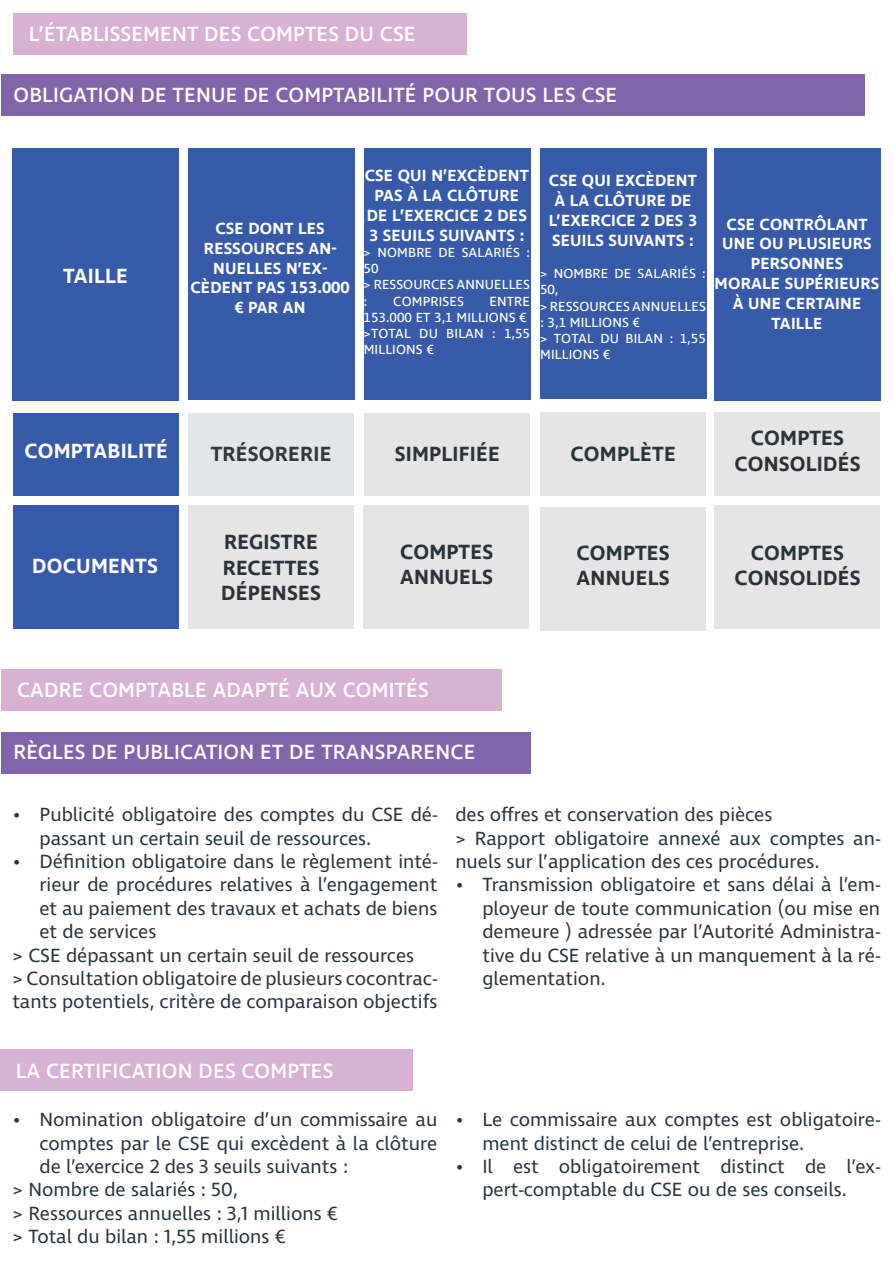
<style>
.page{position:relative;width:893px;height:1263px;background:#fff}
.page>*{position:absolute;margin:0;border:0;box-sizing:border-box;transform-origin:0 0}
.t1{font:500 21px "Ingra";letter-spacing:.01em;color:#fff}
.t2{font:600 21px "Ingra";letter-spacing:.01em;color:#28333a}
.t3{font:600 21px "Ingra";letter-spacing:.01em;color:#fff}
.t4{font:600 21px "Ingra";letter-spacing:.01em;color:#31383d}
.t5{font:19.5px/23.4px "Ingra";color:#28333a}
.t6{font:600 16.5px/19.8px "Ingra";letter-spacing:.01em;color:#fff;text-align:center}
.t7{font:13.5px/16.2px "Ingra";letter-spacing:.01em;color:#fff}
</style>
<div class="page">
<div style="left:13px;top:13px;width:454px;height:41px;background:#d9b1d3"></div>
<div style="left:1px;top:74px;width:864px;height:42px;background:#8065aa"></div>
<div style="left:12px;top:148px;width:167px;height:253px;background:#375aa9"></div>
<div style="left:13px;top:413px;width:166px;height:82px;background:#375aa9"></div>
<div style="left:13px;top:505px;width:166px;height:123px;background:#375aa9"></div>
<div style="left:188px;top:148px;width:166px;height:251px;background:#375aa9"></div>
<div style="left:364px;top:148px;width:166px;height:251px;background:#375aa9"></div>
<div style="left:540px;top:148px;width:166px;height:251px;background:#375aa9"></div>
<div style="left:714px;top:148px;width:166px;height:253px;background:#375aa9"></div>
<div style="left:188px;top:413px;width:166px;height:82px;background:#e4e5e7"></div>
<div style="left:364px;top:413px;width:166px;height:82px;background:#e4e5e4"></div>
<div style="left:541px;top:412px;width:165px;height:83px;background:#e4e5e4"></div>
<div style="left:714px;top:412px;width:166px;height:83px;background:#e4e5e4"></div>
<div style="left:188px;top:505px;width:166px;height:123px;background:#e4e5e4"></div>
<div style="left:364px;top:505px;width:165px;height:123px;background:#e4e5e4"></div>
<div style="left:540px;top:507px;width:166px;height:123px;background:#e4e5e4"></div>
<div style="left:714px;top:505px;width:166px;height:123px;background:#e4e5e4"></div>
<div style="left:1px;top:669px;width:501px;height:41px;background:#d9b1d3"></div>
<div style="left:1px;top:732px;width:529px;height:41px;background:#8065aa"></div>
<div style="left:0;top:1050px;width:412px;height:41px;background:#d9b1d3"></div>
<p class="t1" style="left:29px;top:21px;width:388px">L’ÉTABLISSEMENT DES COMPTES DU CSE</p>
<p class="t1" style="left:14px;top:82px;width:605px">OBLIGATION DE TENUE DE COMPTABILITÉ POUR TOUS LES CSE</p>
<p class="t3" style="left:63px;top:263px;width:66px">TAILLE</p>
<p class="t6" style="left:190px;top:219px;width:161px">CSE DONT LES<br>RESSOURCES AN-<br>NUELLES N’EX-<br>CÈDENT PAS 153.000 € PAR AN</p>
<p class="t6" style="left:365px;top:167px;width:166px">CSE QUI N’EXCÈDENT<br>PAS À LA CLÔTURE<br>DE L’EXERCICE 2 DES<br>3 SEUILS SUIVANTS :</p>
<p class="t7" style="left:364px;top:245px;width:168px">&gt; NOMBRE DE SALARIÉS :<br>50</p>
<p class="t7" style="left:364px;top:277px;width:168px">&gt; RESSOURCES ANNUELLES :</p>
<p class="t7" style="left:393px;top:294px;width:72px">COMPRISES</p>
<p class="t7" style="left:364px;top:294px;width:168px;text-align:right">ENTRE<br>153.000 ET 3,1 MILLIONS €</p>
<p class="t7" style="left:364px;top:326px;width:168px">&gt;TOTAL DU BILAN : 1,55<br>MILLIONS €</p>
<p class="t6" style="left:549px;top:172px;width:150px">CSE QUI EXCÈDENT<br>À LA CLÔTURE DE<br>L’EXERCICE 2 DES 3<br>SEUILS SUIVANTS :</p>
<p class="t7" style="left:540px;top:266px;width:167px">&gt; NOMBRE DE SALARIÉS :<br>50,</p>
<p class="t7" style="left:540px;top:299px;width:167px">&gt; RESSOURCES ANNUELLES : 3,1 MILLIONS €</p>
<p class="t7" style="left:540px;top:331px;width:167px">&gt; TOTAL DU BILAN : 1,55<br>MILLIONS €</p>
<p class="t6" style="left:722px;top:215px;width:151px;text-align:left">CSE CONTRÔLANT<br>UNE OU PLUSIEURS</p>
<p class="t6" style="left:751px;top:254px;width:94px">PERSONNES</p>
<p class="t6" style="left:715px;top:274px;width:166px">MORALE SUPÉRIEURS<br>À UNE CERTAINE<br>TAILLE</p>
<p class="t3" style="left:24px;top:438px;width:145px">COMPTABILITÉ</p>
<p class="t3" style="left:32px;top:553px;width:127px">DOCUMENTS</p>
<p class="t4" style="left:211px;top:441px;width:122px">TRÉSORERIE</p>
<p class="t2" style="left:395px;top:441px;width:106px">SIMPLIFIÉE</p>
<p class="t2" style="left:571px;top:441px;width:107px">COMPLÈTE</p>
<p class="t2" style="left:224px;top:529px;width:95px">REGISTRE</p>
<p class="t2" style="left:223px;top:554px;width:98px">RECETTES</p>
<p class="t2" style="left:221px;top:580px;width:101px">DÉPENSES</p>
<p class="t2" style="left:400px;top:539px;width:95px">COMPTES</p>
<p class="t2" style="left:400px;top:564px;width:94px">ANNUELS</p>
<p class="t2" style="left:576px;top:540px;width:95px">COMPTES</p>
<p class="t2" style="left:577px;top:565px;width:94px">ANNUELS</p>
<p class="t2" style="left:751px;top:425px;width:95px">COMPTES</p>
<p class="t2" style="left:734px;top:450px;width:128px">CONSOLIDÉS</p>
<p class="t2" style="left:751px;top:540px;width:95px">COMPTES</p>
<p class="t2" style="left:734px;top:565px;width:128px">CONSOLIDÉS</p>
<p class="t1" style="left:17px;top:677px;width:413px">CADRE COMPTABLE ADAPTÉ AUX COMITÉS</p>
<p class="t1" style="left:14px;top:739px;width:463px">RÈGLES DE PUBLICATION ET DE TRANSPARENCE</p>
<p class="t5" style="left:39px;top:804px;width:399px;text-indent:-27px">• Publicité obligatoire des comptes du CSE dé&shy;passant un certain seuil de ressources.</p>
<p class="t5" style="left:39px;top:851px;width:399px;text-align:justify;text-indent:-27px">• Définition obligatoire dans le règlement inté&shy;rieur de procédures relatives à l’engagement et au paiement des travaux et achats de biens et de services</p>
<p class="t5" style="left:12px;top:944px;width:403px">&gt; CSE dépassant un certain seuil de ressources</p>
<p class="t5" style="left:12px;top:968px;width:426px">&gt; Consultation obligatoire de plusieurs cocontrac&shy;tants potentiels, critère de comparaison objectifs</p>
<p class="t5" style="left:455px;top:804px;width:319px">des offres et conservation des pièces</p>
<p class="t5" style="left:455px;top:827px;width:426px">&gt; Rapport obligatoire annexé aux comptes an&shy;nuels sur l’application des ces procédures.</p>
<p class="t5" style="left:482px;top:874px;width:399px;text-align:justify;text-indent:-27px">• Transmission obligatoire et sans délai à l’em&shy;ployeur de toute communication (ou mise en demeure ) adressée par l’Autorité Administra&shy;tive du CSE relative à un manquement à la ré&shy;glementation.</p>
<p class="t1" style="left:16px;top:1057px;width:319px">LA CERTIFICATION DES COMPTES</p>
<p class="t5" style="left:39px;top:1109px;width:399px;text-align:justify;text-indent:-27px">• Nomination obligatoire d’un commissaire au comptes par le CSE qui excèdent à la clôture de l’exercice 2 des 3 seuils suivants :</p>
<p class="t5" style="left:12px;top:1179px;width:227px">&gt; Nombre de salariés : 50,</p>
<p class="t5" style="left:12px;top:1202px;width:327px">&gt; Ressources annuelles : 3,1 millions €</p>
<p class="t5" style="left:12px;top:1226px;width:275px">&gt; Total du bilan : 1,55 millions €</p>
<p class="t5" style="left:482px;top:1109px;width:399px;text-indent:-27px">• Le commissaire aux comptes est obligatoire&shy;ment distinct de celui de l’entreprise.</p>
<p class="t5" style="left:455px;top:1156px;width:426px;text-align:center">• Il est obligatoirement distinct de l’ex&shy;pert-comptable du CSE ou de ses conseils.</p>
</div>
